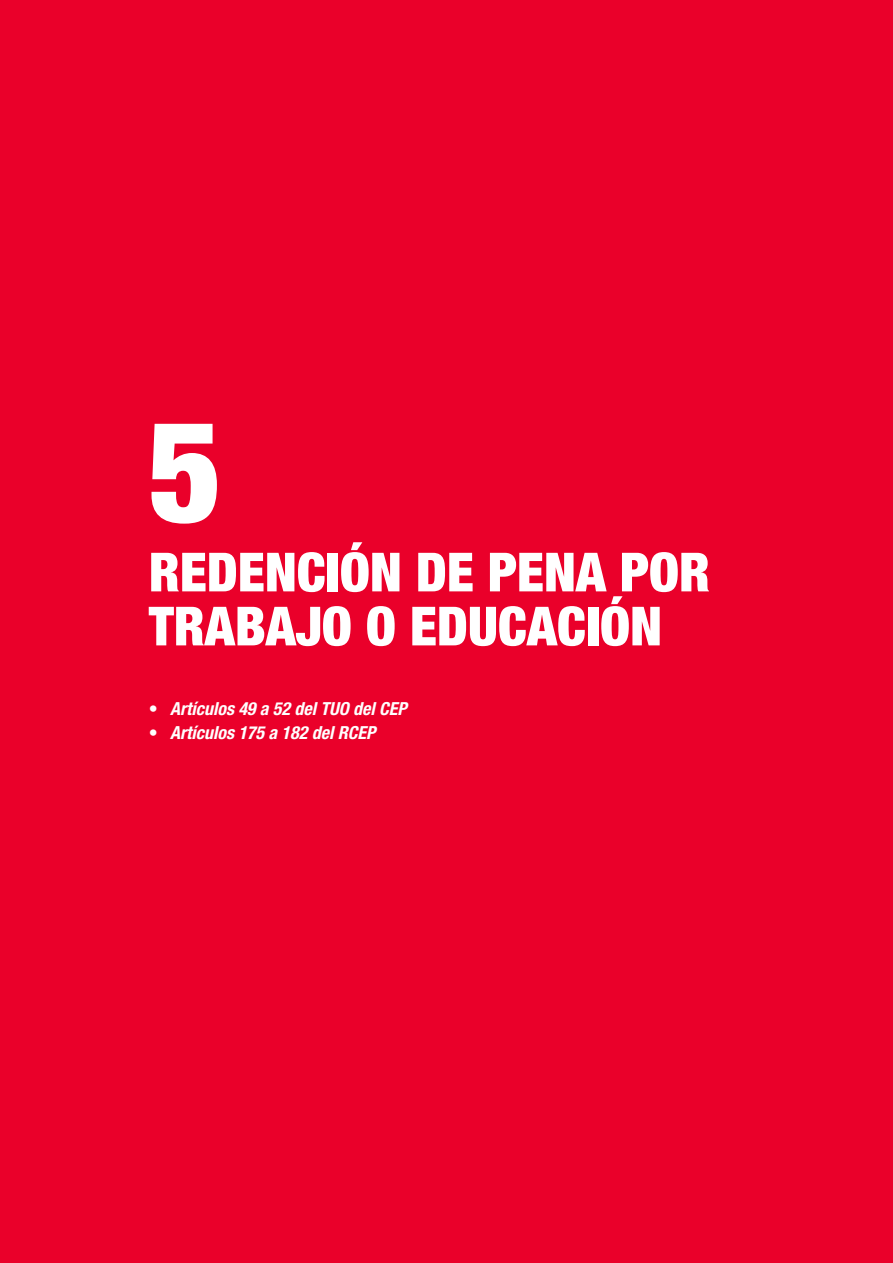
<style>
.page{position:relative;width:893px;height:1263px;background:#ea002a}
.page>*{position:absolute;margin:0;border:0;box-sizing:border-box;transform-origin:0 0}
.t1{font:900 condensed 141px "Helvetica Neue LT Std";color:#fff}
.t2{font:900 condensed 54px/54px "Helvetica Neue LT Std";color:#fff}
.t3{font:italic 700 condensed 18px "Helvetica Neue LT Std";color:#fff}
.s1{font-weight:900;font-style:normal}
</style>
<div class="page">
<h1 class="t1" style="left:149px;top:385px;width:75px">5</h1>
<h2 class="t2" style="left:149px;top:544px;width:563px">REDENCIÓN DE PENA POR<br>TRABAJO O EDUCACIÓN</h2>
<p class="t3" style="left:149px;top:698px;width:259px"><span class="s1">•</span> Artículos 49 a 52 del TUO del CEP</p>
<p class="t3" style="left:149px;top:722px;width:228px"><span class="s1">•</span> Artículos 175 a 182 del RCEP</p>
</div>
